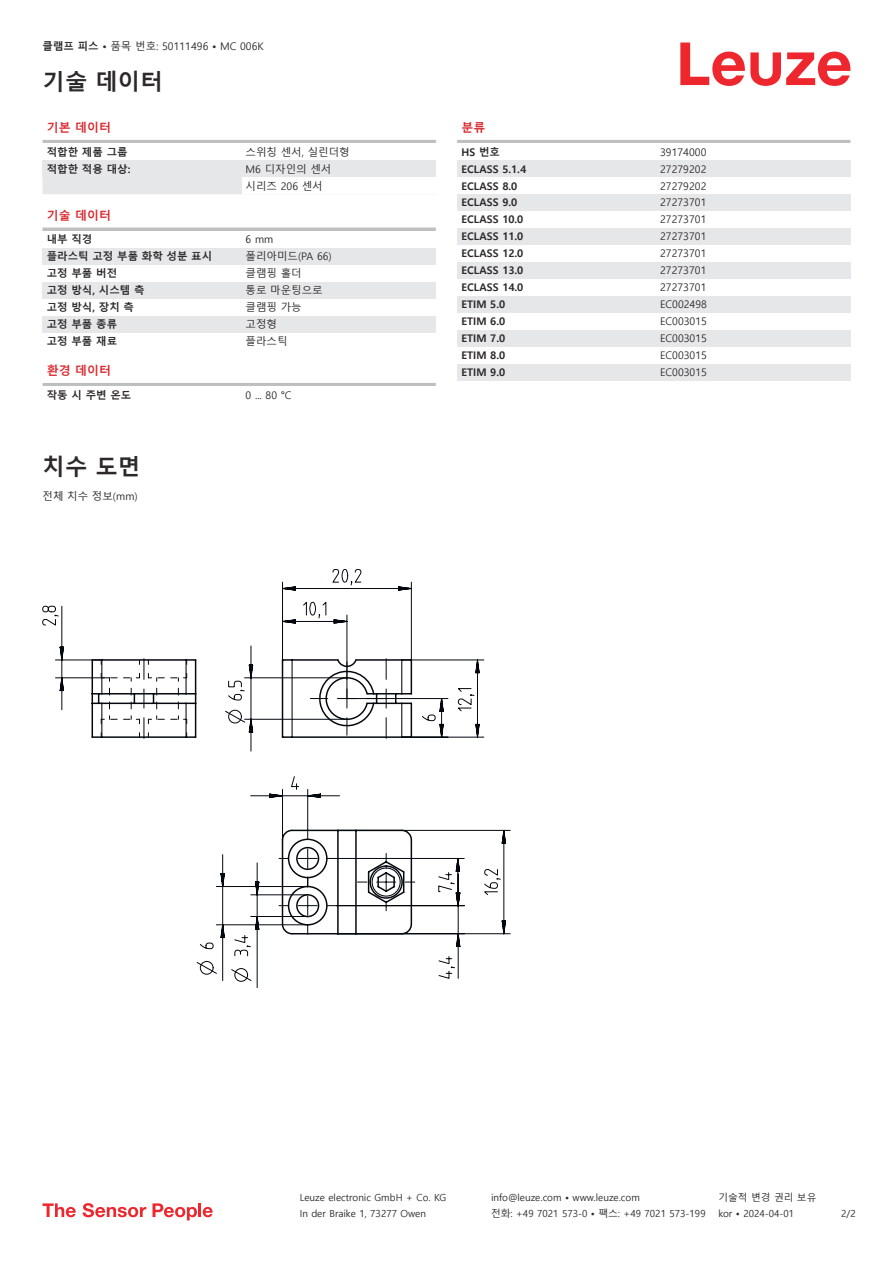
<style>
.page{position:relative;width:893px;height:1263px;background:#fff}
.page>*{position:absolute;margin:0;border:0;box-sizing:border-box;transform-origin:0 0}
.t1{font:700 22.5px "Malgun Gothic";color:#2b292a}
.t2{font:700 12px "Malgun Gothic";color:#db2a30}
.t3{font:10.5px/17px "Malgun Gothic";color:#2b292a}
.t4{font:700 10.5px "Malgun Gothic";color:#2b292a}
.t5{font:9.75px "Malgun Gothic";color:#2b292a}
.s1{font-weight:700}
</style>
<div class="page">
<svg style="left:680px;top:43px;width:170px;height:43px"></svg>
<div style="left:43px;top:177px;width:199px;height:17px;background:#e6e7e9"></div>
<hr style="left:43px;top:140px;width:393px;height:3px;background:#bdbfc1">
<div style="left:43px;top:160px;width:199px;height:17px;background:#e6e7e9"></div>
<div style="left:242px;top:160px;width:194px;height:17px;background:#e6e7e9"></div>
<hr style="left:43px;top:228px;width:393px;height:3px;background:#bdbfc1">
<div style="left:43px;top:248px;width:199px;height:17px;background:#e6e7e9"></div>
<div style="left:242px;top:248px;width:194px;height:17px;background:#e6e7e9"></div>
<div style="left:43px;top:282px;width:199px;height:17px;background:#e6e7e9"></div>
<div style="left:242px;top:282px;width:194px;height:17px;background:#e6e7e9"></div>
<div style="left:43px;top:316px;width:199px;height:17px;background:#e6e7e9"></div>
<div style="left:242px;top:316px;width:194px;height:17px;background:#e6e7e9"></div>
<hr style="left:43px;top:383px;width:393px;height:3px;background:#bdbfc1">
<hr style="left:457px;top:140px;width:393px;height:3px;background:#bdbfc1">
<div style="left:457px;top:160px;width:200px;height:17px;background:#e6e7e9"></div>
<div style="left:657px;top:160px;width:193px;height:17px;background:#e6e7e9"></div>
<div style="left:457px;top:194px;width:200px;height:17px;background:#e6e7e9"></div>
<div style="left:657px;top:194px;width:193px;height:17px;background:#e6e7e9"></div>
<div style="left:457px;top:228px;width:200px;height:17px;background:#e6e7e9"></div>
<div style="left:657px;top:228px;width:193px;height:17px;background:#e6e7e9"></div>
<div style="left:457px;top:262px;width:200px;height:17px;background:#e6e7e9"></div>
<div style="left:657px;top:262px;width:193px;height:17px;background:#e6e7e9"></div>
<div style="left:457px;top:296px;width:200px;height:17px;background:#e6e7e9"></div>
<div style="left:657px;top:296px;width:193px;height:17px;background:#e6e7e9"></div>
<div style="left:457px;top:330px;width:200px;height:17px;background:#e6e7e9"></div>
<div style="left:657px;top:330px;width:193px;height:17px;background:#e6e7e9"></div>
<div style="left:457px;top:364px;width:200px;height:16px;background:#e6e7e9"></div>
<div style="left:657px;top:364px;width:193px;height:16px;background:#e6e7e9"></div>
<svg style="left:43px;top:1203px;width:33px;height:14px"></svg>
<svg style="left:83px;top:1203px;width:63px;height:14px"></svg>
<svg style="left:153px;top:1203px;width:44px;height:17px"></svg>
<hr style="left:198px;top:1203px;width:3px;height:14px;background:#ed272d">
<svg style="left:203px;top:1207px;width:10px;height:10px"></svg>
<svg style="left:43px;top:569px;width:467px;height:419px"></svg>
<p class="t3" style="left:43px;top:38px;width:223px"><span class="s1">클램프 피스 •</span> 품목 번호: 50111496 <span class="s1">•</span> MC 006K</p>
<h1 class="t1" style="left:43px;top:69px;width:122px">기술 데이터</h1>
<p class="t2" style="left:47px;top:121px;width:66px">기본 데이터</p>
<p class="t4" style="left:47px;top:146px;width:82px">적합한 제품 그룹</p>
<p class="t3" style="left:246px;top:144px;width:106px">스위칭 센서, 실린더형</p>
<p class="t4" style="left:47px;top:163px;width:85px">적합한 적용 대상:</p>
<p class="t3" style="left:246px;top:161px;width:87px">M6 디자인의 센서 시리즈 206 센서</p>
<p class="t2" style="left:47px;top:208px;width:66px">기술 데이터</p>
<p class="t4" style="left:47px;top:233px;width:47px">내부 직경</p>
<p class="t3" style="left:246px;top:231px;width:29px">6 mm</p>
<p class="t4" style="left:47px;top:250px;width:167px">플라스틱 고정 부품 화학 성분 표시</p>
<p class="t3" style="left:246px;top:248px;width:88px">폴리아미드(PA 66)</p>
<p class="t4" style="left:47px;top:267px;width:72px">고정 부품 버전</p>
<p class="t3" style="left:246px;top:265px;width:58px">클램핑 홀더</p>
<p class="t4" style="left:47px;top:284px;width:99px">고정 방식, 시스템 측</p>
<p class="t3" style="left:246px;top:282px;width:79px">통로 마운팅으로</p>
<p class="t4" style="left:47px;top:301px;width:89px">고정 방식, 장치 측</p>
<p class="t3" style="left:246px;top:299px;width:58px">클램핑 가능</p>
<p class="t4" style="left:47px;top:318px;width:72px">고정 부품 종류</p>
<p class="t3" style="left:246px;top:316px;width:33px">고정형</p>
<p class="t4" style="left:47px;top:335px;width:72px">고정 부품 재료</p>
<p class="t3" style="left:246px;top:333px;width:43px">플라스틱</p>
<p class="t2" style="left:47px;top:364px;width:66px">환경 데이터</p>
<p class="t4" style="left:47px;top:389px;width:86px">작동 시 주변 온도</p>
<p class="t3" style="left:246px;top:387px;width:48px">0 ... 80 °C</p>
<h1 class="t1" style="left:43px;top:453px;width:99px">치수 도면</h1>
<p class="t3" style="left:43px;top:488px;width:97px">전체 치수 정보(mm)</p>
<p class="t2" style="left:461px;top:121px;width:25px">분류</p>
<p class="t4" style="left:461px;top:146px;width:40px">HS 번호</p>
<p class="t3" style="left:660px;top:144px;width:48px">39174000</p>
<p class="t4" style="left:461px;top:163px;width:66px">ECLASS 5.1.4</p>
<p class="t3" style="left:660px;top:161px;width:48px">27279202</p>
<p class="t4" style="left:461px;top:179px;width:57px">ECLASS 8.0</p>
<p class="t3" style="left:660px;top:177px;width:48px">27279202</p>
<p class="t4" style="left:461px;top:196px;width:57px">ECLASS 9.0</p>
<p class="t3" style="left:660px;top:194px;width:48px">27273701</p>
<p class="t4" style="left:461px;top:213px;width:63px">ECLASS 10.0</p>
<p class="t3" style="left:660px;top:211px;width:48px">27273701</p>
<p class="t4" style="left:461px;top:230px;width:63px">ECLASS 11.0</p>
<p class="t3" style="left:660px;top:228px;width:48px">27273701</p>
<p class="t4" style="left:461px;top:247px;width:63px">ECLASS 12.0</p>
<p class="t3" style="left:660px;top:245px;width:48px">27273701</p>
<p class="t4" style="left:461px;top:264px;width:63px">ECLASS 13.0</p>
<p class="t3" style="left:660px;top:262px;width:48px">27273701</p>
<p class="t4" style="left:461px;top:281px;width:63px">ECLASS 14.0</p>
<p class="t3" style="left:660px;top:279px;width:48px">27273701</p>
<p class="t4" style="left:461px;top:298px;width:45px">ETIM 5.0</p>
<p class="t3" style="left:660px;top:296px;width:48px">EC002498</p>
<p class="t4" style="left:461px;top:315px;width:45px">ETIM 6.0</p>
<p class="t3" style="left:660px;top:313px;width:48px">EC003015</p>
<p class="t4" style="left:461px;top:332px;width:45px">ETIM 7.0</p>
<p class="t3" style="left:660px;top:330px;width:48px">EC003015</p>
<p class="t4" style="left:461px;top:349px;width:45px">ETIM 8.0</p>
<p class="t3" style="left:660px;top:347px;width:48px">EC003015</p>
<p class="t4" style="left:461px;top:366px;width:45px">ETIM 9.0</p>
<p class="t3" style="left:660px;top:364px;width:48px">EC003015</p>
<p class="t5" style="left:300px;top:1192px;width:148px">Leuze electronic GmbH + Co. KG</p>
<p class="t5" style="left:491px;top:1192px;width:150px">info@leuze.com • www.leuze.com</p>
<p class="t5" style="left:718px;top:1192px;width:100px">기술적 변경 권리 보유</p>
<p class="t5" style="left:300px;top:1208px;width:128px">In der Braike 1, 73277 Owen</p>
<p class="t5" style="left:491px;top:1208px;width:216px">전화: +49 7021 573-0 • 팩스: +49 7021 573-199</p>
<p class="t5" style="left:718px;top:1208px;width:77px">kor • 2024-04-01</p>
<p class="t5" style="left:841px;top:1208px;width:16px">2/2</p>
</div>
